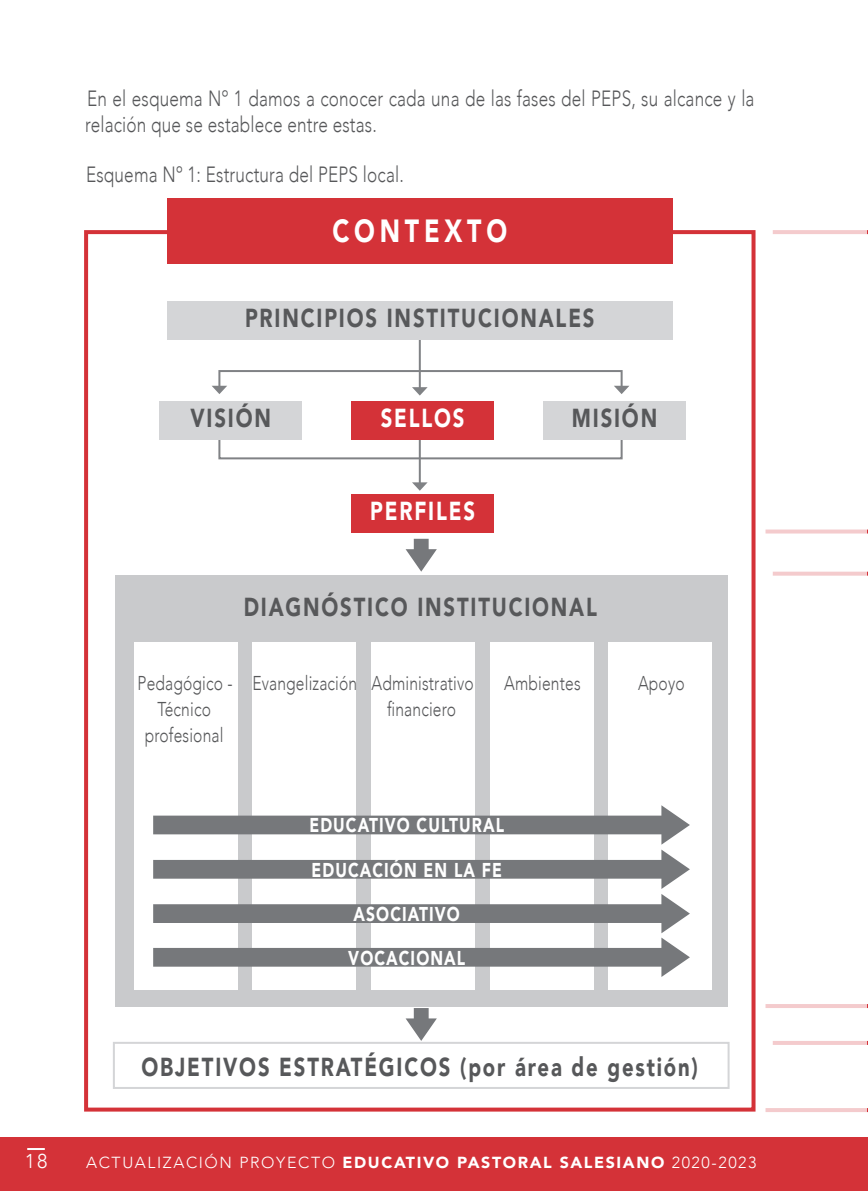
<style>
.page{position:relative;width:868px;height:1191px;background:#fff}
.page>*{position:absolute;margin:0;border:0;box-sizing:border-box;transform-origin:0 0}
.t1{font:900 32px "Avenir";letter-spacing:.19em;color:#fff;scale:.78 1}
.t2{font:900 26px "Avenir";letter-spacing:.09em;color:#57585a;scale:.78 1}
.t3{font:900 26px "Avenir";letter-spacing:.09em;color:#fff;scale:.78 1}
.t4{font:300 22px/26px "Avenir";letter-spacing:.01em;color:#57585a;scale:.78 1}
.t5{font:300 20px/26px "Avenir";letter-spacing:.01em;color:#57585a;text-align:center;scale:.78 1}
.t6{font:900 20px "Avenir";letter-spacing:.07em;color:#fff;scale:.78 1}
.t7{font:300 20px "Avenir";color:#fff}
.t8{font:300 16px "Avenir";letter-spacing:.1em;color:#fff}
.s1{font-weight:900}
</style>
<div class="page">
<div style="left:0;top:1137px;width:867px;height:54px;background:#d43238"></div>
<svg style="left:27px;top:1148px;width:18px;height:2px"></svg>
<div style="left:218px;top:428px;width:404px;height:31px;border:2px solid #808285"></div>
<hr style="left:419px;top:330px;width:2px;height:58px;background:#808285">
<svg style="left:413px;top:388px;width:14px;height:7px"></svg>
<hr style="left:419px;top:425px;width:2px;height:58px;background:#808285">
<svg style="left:412px;top:482px;width:15px;height:9px"></svg>
<div style="left:84px;top:230px;width:671px;height:881px;border:4px solid #d43238"></div>
<div style="left:167px;top:198px;width:505px;height:66px;background:#d43238"></div>
<div style="left:167px;top:301px;width:505px;height:39px;background:#d4d5d7"></div>
<div style="left:113px;top:1041px;width:616px;height:48px;border:2px solid #d4d5d7"></div>
<div style="left:160px;top:401px;width:142px;height:39px;background:#d4d5d7"></div>
<div style="left:351px;top:401px;width:142px;height:39px;background:#d43238"></div>
<div style="left:351px;top:493px;width:142px;height:39px;background:#d43238"></div>
<div style="left:115px;top:575px;width:612px;height:431px;background:#c9cacc"></div>
<div style="left:543px;top:401px;width:142px;height:39px;background:#d4d5d7"></div>
<svg style="left:405px;top:539px;width:32px;height:32px"></svg>
<svg style="left:405px;top:1008px;width:32px;height:33px"></svg>
<div style="left:134px;top:642px;width:103px;height:347px;background:#fff"></div>
<div style="left:371px;top:642px;width:103px;height:347px;background:#fff"></div>
<div style="left:252px;top:642px;width:103px;height:347px;background:#fff"></div>
<div style="left:490px;top:642px;width:104px;height:347px;background:#fff"></div>
<div style="left:608px;top:642px;width:103px;height:347px;background:#fff"></div>
<svg style="left:153px;top:805px;width:536px;height:172px"></svg>
<div style="left:218px;top:370px;width:404px;height:18px;border:2px solid #808285"></div>
<svg style="left:613px;top:386px;width:16px;height:8px"></svg>
<svg style="left:212px;top:386px;width:15px;height:8px"></svg>
<p class="t4" style="left:85px;top:85px;width:859px">En el esquema Nº 1 damos a conocer cada una de las fases del PEPS, su alcance y la relación que se establece entre estas.</p>
<p class="t4" style="left:86px;top:162px;width:409px">Esquema Nº 1: Estructura del PEPS local.</p>
<p class="t1" style="left:332px;top:203px;width:225px">CONTEXTO</p>
<p class="t2" style="left:245px;top:296px;width:449px">PRINCIPIOS INSTITUCIONALES</p>
<p class="t2" style="left:190px;top:396px;width:105px">VISIÓN</p>
<p class="t3" style="left:380px;top:396px;width:109px">SELLOS</p>
<p class="t2" style="left:571px;top:396px;width:111px">MISIÓN</p>
<p class="t3" style="left:370px;top:488px;width:136px">PERFILES</p>
<p class="t2" style="left:244px;top:584px;width:454px">DIAGNÓSTICO INSTITUCIONAL</p>
<p class="t5" style="left:138px;top:669px;width:123px">Pedagógico -<br>Técnico profesional</p>
<p class="t5" style="left:252px;top:669px;width:136px">Evangelización</p>
<p class="t5" style="left:371px;top:669px;width:133px">Administrativo financiero</p>
<p class="t5" style="left:504px;top:669px;width:99px">Ambientes</p>
<p class="t5" style="left:638px;top:669px;width:61px">Apoyo</p>
<p class="t6" style="left:309px;top:808px;width:251px">EDUCATIVO CULTURAL</p>
<p class="t6" style="left:311px;top:852px;width:246px">EDUCACIÓN EN LA FE</p>
<p class="t6" style="left:353px;top:897px;width:138px">ASOCIATIVO</p>
<p class="t6" style="left:348px;top:940px;width:151px">VOCACIONAL</p>
<p class="t2" style="left:142px;top:1045px;width:714px">OBJETIVOS ESTRATÉGICOS (por área de gestión)</p>
<p class="t7" style="left:25px;top:1149px;width:24px">18</p>
<p class="t8" style="left:86px;top:1153px;width:671px">ACTUALIZACIÓN PROYECTO <span class="s1">EDUCATIVO PASTORAL SALESIANO</span> 2020-2023</p>
</div>
